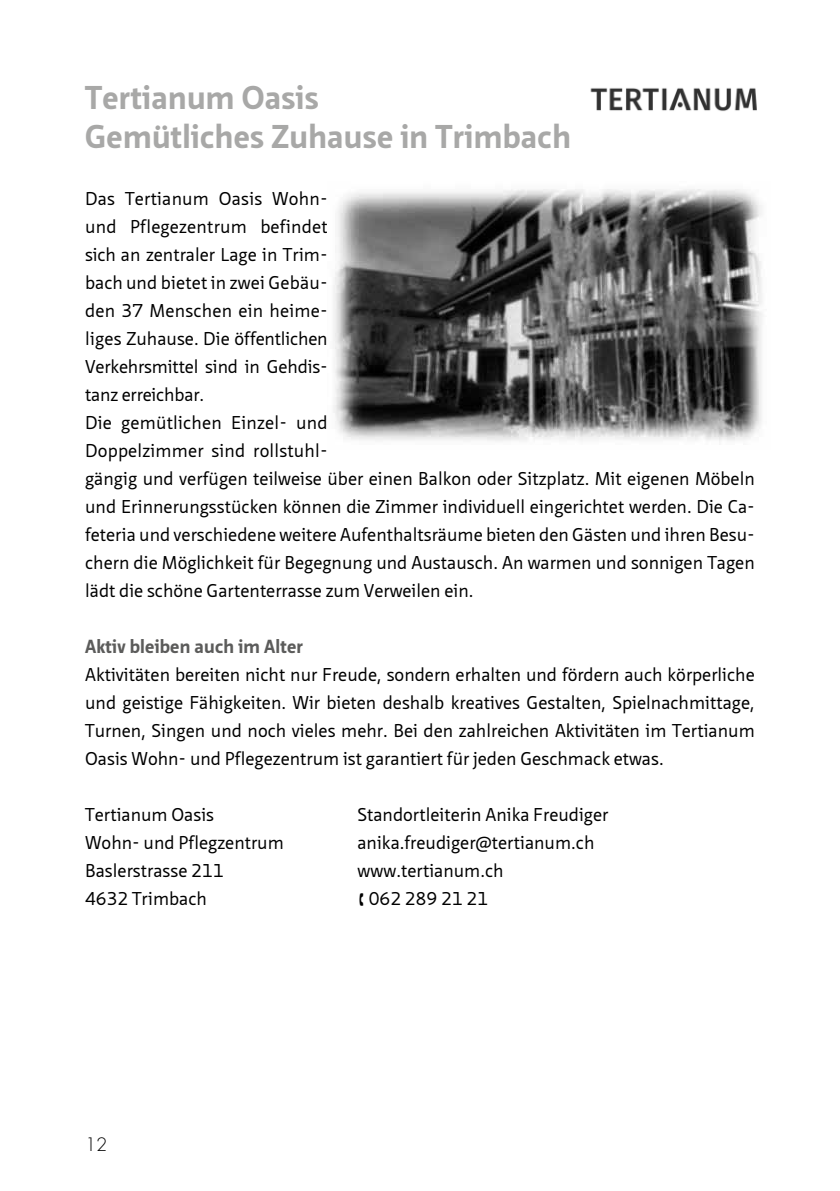
<style>
.page{position:relative;width:840px;height:1191px;background:#fff}
.page>*{position:absolute;margin:0;border:0;box-sizing:border-box;transform-origin:0 0}
.t1{font:700 32px/38.4px "Neue Sans Pro";letter-spacing:.01em;color:#a8a8a7}
.t2{font:700 18.4px "Neue Sans Pro";letter-spacing:.01em;color:#5c5c5b}
.t3{font:18px/28px "Neue Sans Pro";color:#000}
.t4{font:300 18px "Futura";color:#000}
</style>
<div class="page">
<img style="left:333px;top:189px;width:430px;height:253px">
<img style="left:590px;top:88px;width:167px;height:23px">
<h1 class="t1" style="left:85px;top:78px;width:487px">Tertianum Oasis<br>Gemütliches Zuhause in Trimbach</h1>
<p class="t3" style="left:85px;top:184px;width:671px">Das Tertianum Oasis Wohn-<br>und Pflegezentrum befindet<br>sich an zentraler Lage in Trim-<br>bach und bietet in zwei Gebäu-<br>den 37 Menschen ein heime-<br>liges Zuhause. Die öffentlichen<br>Verkehrsmittel sind in Gehdis-<br>tanz erreichbar.<br>Die gemütlichen Einzel- und<br>Doppelzimmer sind rollstuhl-<br>gängig und verfügen teilweise über einen Balkon oder Sitzplatz. Mit eigenen Möbeln und Erinnerungsstücken können die Zimmer individuell eingerichtet werden. Die Ca&shy;feteria und verschiedene weitere Aufenthaltsräume bieten den Gästen und ihren Besu&shy;chern die Möglichkeit für Begegnung und Austausch. An warmen und sonnigen Tagen lädt die schöne Gartenterrasse zum Verweilen ein.</p>
<p class="t2" style="left:85px;top:634px;width:219px">Aktiv bleiben auch im Alter</p>
<p class="t3" style="left:85px;top:660px;width:670px;text-align:justify">Aktivitäten bereiten nicht nur Freude, sondern erhalten und fördern auch körperliche und geistige Fähigkeiten. Wir bieten deshalb kreatives Gestalten, Spielnachmittage, Turnen, Singen und noch vieles mehr. Bei den zahlreichen Aktivitäten im Tertianum Oasis Wohn- und Pflegezentrum ist garantiert für jeden Geschmack etwas.</p>
<p class="t3" style="left:85px;top:800px;width:130px">Tertianum Oasis</p>
<p class="t3" style="left:357px;top:800px;width:252px">Standortleiterin Anika Freudiger</p>
<p class="t3" style="left:85px;top:828px;width:200px">Wohn- und Pflegzentrum</p>
<p class="t3" style="left:357px;top:828px;width:238px">anika.freudiger@tertianum.ch</p>
<p class="t3" style="left:85px;top:856px;width:140px">Baslerstrasse 211</p>
<p class="t3" style="left:357px;top:856px;width:148px">www.tertianum.ch</p>
<p class="t3" style="left:85px;top:884px;width:123px">4632 Trimbach</p>
<p class="t3" style="left:368px;top:884px;width:121px">062 289 21 21</p>
<p class="t4" style="left:85px;top:1133px;width:24px">12</p>
</div>
